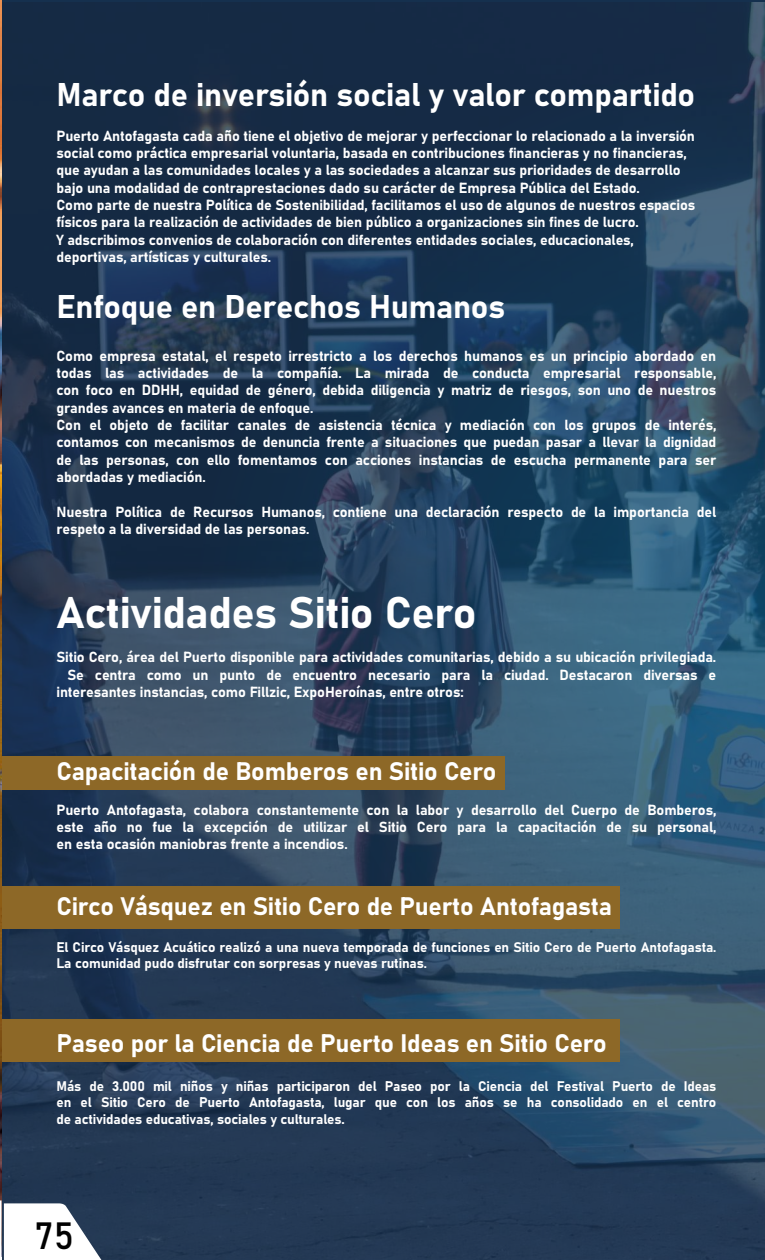
<style>
.page{position:relative;width:765px;height:1260px;background:#fff}
.page>*{position:absolute;margin:0;border:0;box-sizing:border-box;transform-origin:0 0}
.t1{font:43.75px "Bahnschrift";letter-spacing:-.01em;color:#fff}
.t2{font:37.5px "Bahnschrift";color:#010101}
.t3{font:32.38px "Bahnschrift";letter-spacing:-.01em;color:#fff}
.t4{font:25px "Bahnschrift";letter-spacing:-.01em;color:#fff}
.t5{font:14.5px/17.4px "Bahnschrift";letter-spacing:-.01em;color:#fff}
.t6{font:13.75px/16.9px "Bahnschrift";letter-spacing:-.01em;color:#fff}
.s1{font-size:14.5px}
</style>
<div class="page">
<img style="left:0;top:0;width:2px;height:1200px">
<img style="left:2px;top:3px;width:763px;height:1257px">
<div style="left:2px;top:756px;width:503px;height:33px;background:#8d6827"></div>
<div style="left:2px;top:886px;width:618px;height:43px;background:#8d6827"></div>
<div style="left:2px;top:1019px;width:618px;height:43px;background:#8d6827"></div>
<svg style="left:0;top:1200px;width:103px;height:60px"></svg>
<h3 class="t3" style="left:57px;top:70px;width:640px">Marco de inversión social y valor compartido</h3>
<p class="t5" style="left:57px;top:126px;width:640px">Puerto Antofagasta cada año tiene el objetivo de mejorar y perfeccionar lo relacionado a la inversión social como práctica empresarial voluntaria, basada en contribuciones financieras y no financieras, que ayudan a las comunidades locales y a las sociedades a alcanzar sus prioridades de desarrollo bajo una modalidad de contraprestaciones dado su carácter de Empresa Pública del Estado.<br>Como parte de nuestra Política de Sostenibilidad, facilitamos el uso de algunos de nuestros espacios físicos para la realización de actividades de bien público a organizaciones sin fines de lucro.<br>Y adscribimos convenios de colaboración con diferentes entidades sociales, educacionales, deportivas, artísticas y culturales.</p>
<h3 class="t3" style="left:57px;top:282px;width:450px">Enfoque en Derechos Humanos</h3>
<p class="t5" style="left:57px;top:346px;width:661px">Como empresa estatal, el respeto irrestricto a los derechos humanos es un principio abordado en todas las actividades de la compañía. La mirada de conducta empresarial responsable, con foco en DDHH, equidad de género, debida diligencia y matriz de riesgos, son uno de nuestros grandes avances en materia de enfoque.<br>Con el objeto de facilitar canales de asistencia técnica y mediación con los grupos de interés, contamos con mecanismos de denuncia frente a situaciones que puedan pasar a llevar la dignidad de las personas, con ello fomentamos con acciones instancias de escucha permanente para ser abordadas y mediación.</p>
<p class="t5" style="left:57px;top:502px;width:661px">Nuestra Política de Recursos Humanos, contiene una declaración respecto de la importancia del respeto a la diversidad de las personas.</p>
<h1 class="t1" style="left:57px;top:579px;width:422px">Actividades Sitio Cero</h1>
<p class="t5" style="left:57px;top:648px;width:661px">Sitio Cero, área del Puerto disponible para actividades comunitarias, debido a su ubicación privilegiada.</p>
<p class="t5" style="left:68px;top:665px;width:650px">Se centra como un punto de encuentro necesario para la ciudad. Destacaron diversas e</p>
<p class="t5" style="left:57px;top:682px;width:409px">interesantes instancias, como Fillzic, ExpoHeroínas, entre otros:</p>
<h3 class="t4" style="left:57px;top:752px;width:442px">Capacitación de Bomberos en Sitio Cero</h3>
<p class="t5" style="left:57px;top:800px;width:661px;text-align:justify">Puerto Antofagasta, colabora constantemente con la labor y desarrollo del Cuerpo de Bomberos, este año no fue la excepción de utilizar el Sitio Cero para la capacitación de su personal, en esta ocasión maniobras frente a incendios.</p>
<h3 class="t4" style="left:57px;top:888px;width:557px">Circo Vásquez en Sitio Cero de Puerto Antofagasta</h3>
<p class="t6" style="left:57px;top:938px;width:661px;line-height:16.5px">El Circo Vásquez Acuático realizó a una nueva temporada de funciones en Sitio Cero de Puerto Antofagasta.<br>La comunidad pudo disfrutar con sorpresas y nuevas rutinas.</p>
<h3 class="t4" style="left:57px;top:1024px;width:552px">Paseo por la Ciencia de Puerto Ideas en Sitio Cero</h3>
<p class="t6" style="left:57px;top:1076px;width:661px;text-align:justify">Más de 3.000 mil niños y niñas participaron del Paseo por la Ciencia del Festival Puerto de Ideas en el Sitio Cero de Puerto Antofagasta, lugar que con los años se ha consolidado en el centro de actividades educativas, sociales y culturales<span class="s1">.</span></p>
<h2 class="t2" style="left:35px;top:1207px;width:41px">75</h2>
</div>
